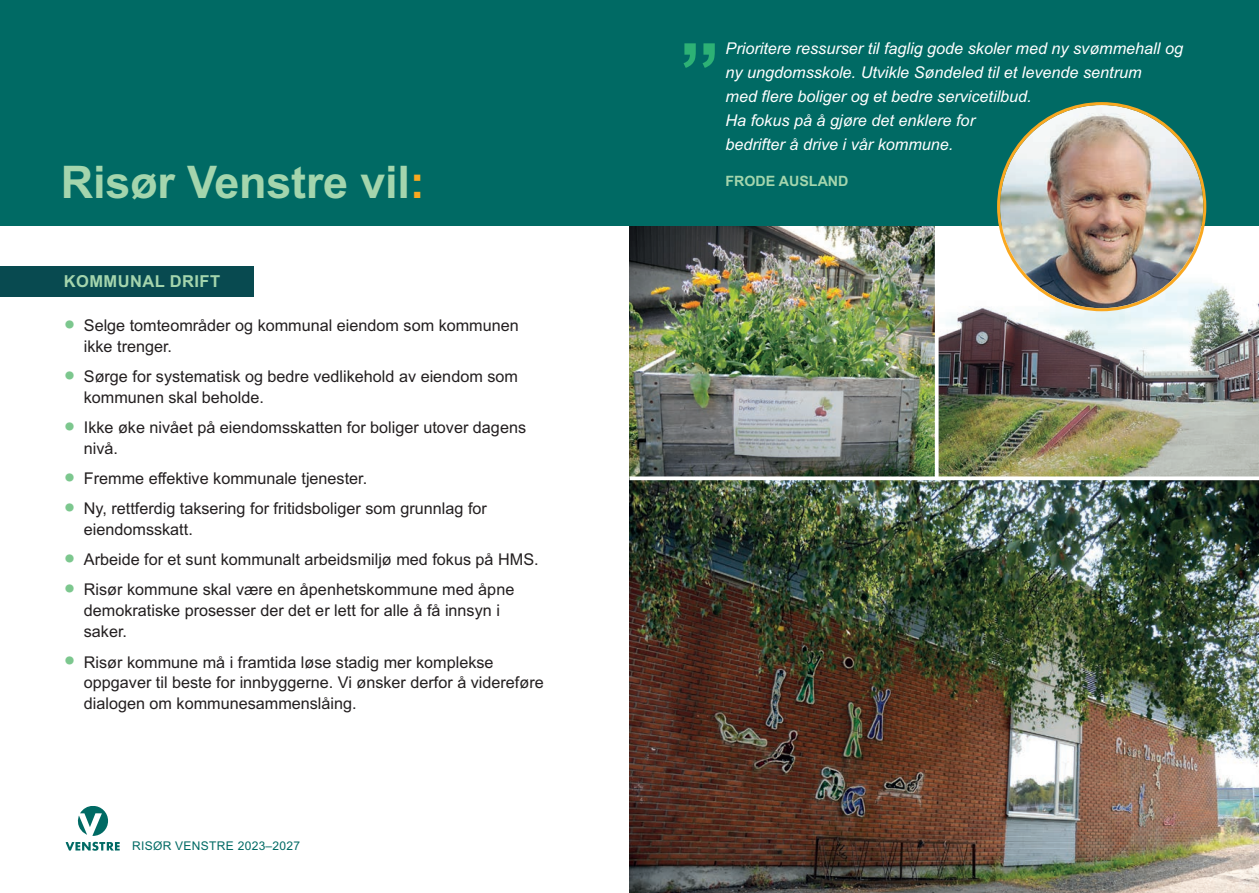
<style>
.page{position:relative;width:1259px;height:893px;background:#fff}
.page>*{position:absolute;margin:0;border:0;box-sizing:border-box;transform-origin:0 0}
.t1{font:700 82.5px "Arial";color:#2db175}
.t2{font:700 45px "Arial";letter-spacing:-.005em;color:#a4d5ad}
.t3{font:700 16.5px "Arial";letter-spacing:.025em;color:#a4d5ad}
.t4{font:16.2px/21px "Arial";color:#231f20}
.t5{font:italic 16.2px/24px "Arial";color:#fff}
.t6{font:700 14.25px "Arial";color:#a4d5ad}
.t7{font:12px "Arial";letter-spacing:.025em;color:#006a64}
.s1{color:#f9a820}
.s2{font-size:33px;color:#7cc78e}
</style>
<div class="page">
<img style="left:629px;top:225px;width:306px;height:251px">
<img style="left:938px;top:225px;width:321px;height:251px">
<img style="left:629px;top:480px;width:630px;height:413px">
<svg style="left:629px;top:476px;width:630px;height:4px"></svg>
<svg style="left:77px;top:806px;width:31px;height:30px"></svg>
<svg style="left:65px;top:842px;width:55px;height:9px"></svg>
<div style="left:0;top:0;width:1259px;height:225px;background:#006a64"></div>
<div style="left:0;top:266px;width:254px;height:31px;background:#084a50"></div>
<img style="left:997px;top:102px;width:209px;height:209px">
<h2 class="t2" style="left:61px;top:165px;width:365px">Risør Venstre vil<span class="s1">:</span></h2>
<p class="t3" style="left:64px;top:276px;width:158px">KOMMUNAL DRIFT</p>
<p class="t4" style="left:84px;top:317px;width:436px;text-indent:-20px"><span class="s2">•</span> Selge tomteområder og kommunal eiendom som kommunen ikke trenger.</p>
<p class="t4" style="left:84px;top:368px;width:435px;text-indent:-20px"><span class="s2">•</span> Sørge for systematisk og bedre vedlikehold av eiendom som kommunen skal beholde.</p>
<p class="t4" style="left:84px;top:419px;width:444px;text-indent:-20px"><span class="s2">•</span> Ikke øke nivået på eiendomsskatten for boliger utover dagens nivå.</p>
<p class="t4" style="left:64px;top:470px;width:305px"><span class="s2">•</span> Fremme effektive kommunale tjenester.</p>
<p class="t4" style="left:84px;top:500px;width:405px;text-indent:-20px"><span class="s2">•</span> Ny, rettferdig taksering for fritidsboliger som grunnlag for eiendomsskatt.</p>
<p class="t4" style="left:64px;top:551px;width:476px"><span class="s2">•</span> Arbeide for et sunt kommunalt arbeidsmiljø med fokus på HMS.</p>
<p class="t4" style="left:84px;top:581px;width:432px;text-indent:-20px"><span class="s2">•</span> Risør kommune skal være en åpenhetskommune med åpne demokratiske prosesser der det er lett for alle å få innsyn i saker.</p>
<p class="t4" style="left:84px;top:653px;width:461px;text-indent:-20px"><span class="s2">•</span> Risør kommune må i framtida løse stadig mer komplekse oppgaver til beste for innbyggerne. Vi ønsker derfor å videreføre dialogen om kommunesammenslåing.</p>
<p class="t7" style="left:132px;top:842px;width:170px">RISØR VENSTRE 2023–2027</p>
<h1 class="t1" style="left:679px;top:43px;width:43px">”</h1>
<p class="t5" style="left:725px;top:38px;width:459px">Prioritere ressurser til faglig gode skoler med ny svømmehall og ny ungdomsskole. Utvikle Søndeled til et levende sentrum<br>med flere boliger og et bedre servicetilbud.<br>Ha fokus på å gjøre det enklere for<br>bedrifter å drive i vår kommune.</p>
<p class="t6" style="left:725px;top:176px;width:124px">FRODE AUSLAND</p>
</div>
